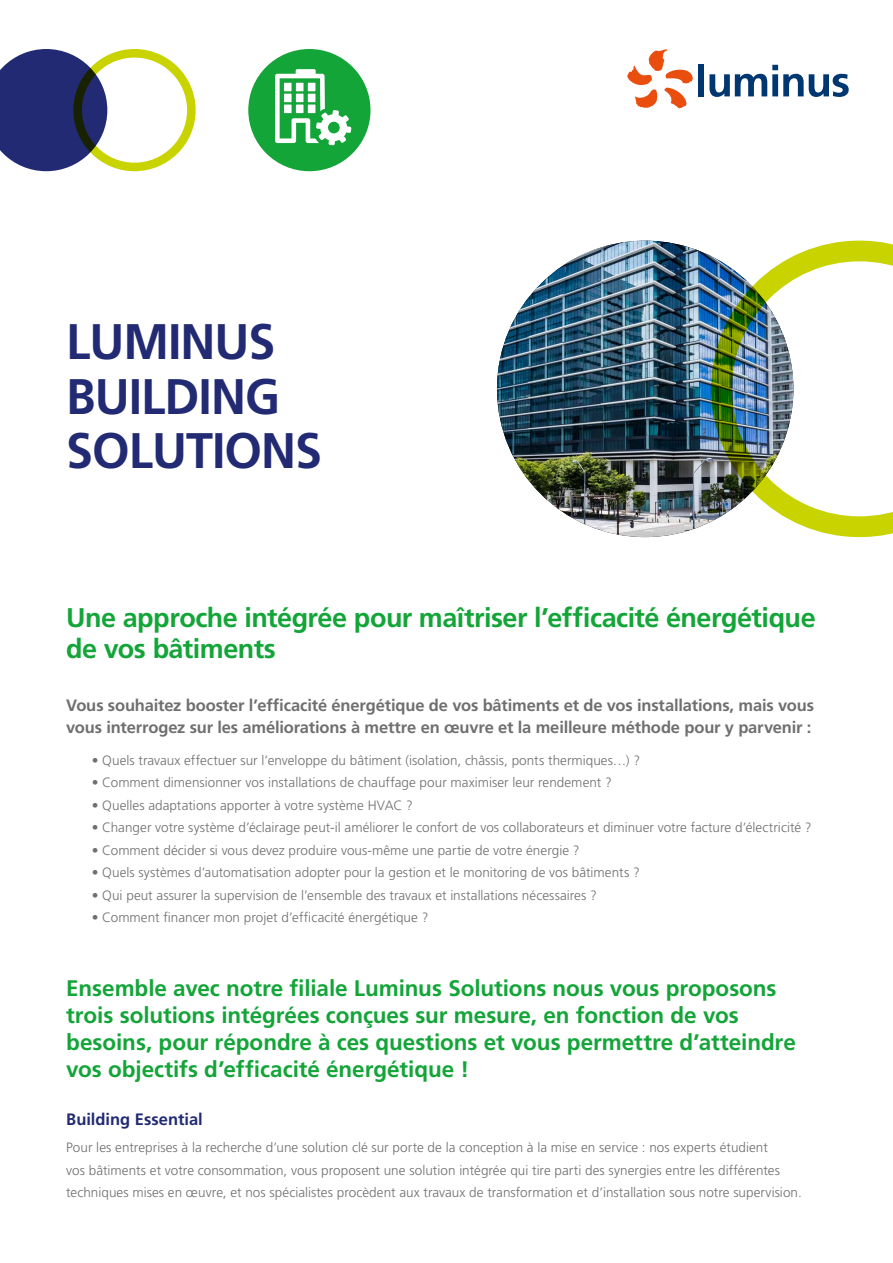
<style>
.page{position:relative;width:893px;height:1263px;background:#fff}
.page>*{position:absolute;margin:0;border:0;box-sizing:border-box;transform-origin:0 0}
.t1{font:700 49.95px/54.4px "Frutiger LT Std";letter-spacing:-.02em;color:#212a72}
.t2{font:700 27px/31.5px "Frutiger LT Std";letter-spacing:-.02em;color:#13a538}
.t3{font:700 22.5px/27px "Frutiger LT Std";letter-spacing:-.005em;color:#13a538}
.t4{font:700 16.5px/22.5px "Frutiger LT Std";letter-spacing:-.01em;color:#706f6f}
.t5{font:700 16.5px "Frutiger LT Std";color:#212a72}
.t6{font:300 13.5px/22.5px "Frutiger LT Std";letter-spacing:.005em;color:#706f6f}
</style>
<div class="page">
<img style="left:497px;top:241px;width:296px;height:296px;border-radius:148px">
<svg style="left:0;top:49px;width:196px;height:122px"></svg>
<img style="left:711px;top:241px;width:182px;height:296px">
<svg style="left:627px;top:49px;width:66px;height:59px"></svg>
<div style="left:699px;top:64px;width:5px;height:32px;background:#003770"></div>
<svg style="left:709px;top:65px;width:140px;height:32px"></svg>
<div style="left:248px;top:49px;width:122px;height:122px;background:#13a538;border-radius:50%"></div>
<svg style="left:275px;top:69px;width:80px;height:77px"></svg>
<h1 class="t1" style="left:66px;top:315px;width:257px">LUMINUS<br>BUILDING<br>SOLUTIONS</h1>
<h2 class="t2" style="left:66px;top:602px;width:751px">Une approche intégrée pour maîtriser l’efficacité énergétique de vos bâtiments</h2>
<p class="t4" style="left:66px;top:694px;width:749px">Vous souhaitez booster l’efficacité énergétique de vos bâtiments et de vos installations, mais vous vous interrogez sur les améliorations à mettre en œuvre et la meilleure méthode pour y parvenir :</p>
<p class="t6" style="left:92px;top:749px;width:550px">• Quels travaux effectuer sur l’enveloppe du bâtiment (isolation, châssis, ponts thermiques…) ?</p>
<p class="t6" style="left:92px;top:771px;width:522px">• Comment dimensionner vos installations de chauffage pour maximiser leur rendement ?</p>
<p class="t6" style="left:92px;top:794px;width:323px">• Quelles adaptations apporter à votre système HVAC ?</p>
<p class="t6" style="left:92px;top:816px;width:721px">• Changer votre système d’éclairage peut-il améliorer le confort de vos collaborateurs et diminuer votre facture d’électricité ?</p>
<p class="t6" style="left:92px;top:839px;width:489px">• Comment décider si vous devez produire vous-même une partie de votre énergie ?</p>
<p class="t6" style="left:92px;top:861px;width:549px">• Quels systèmes d’automatisation adopter pour la gestion et le monitoring de vos bâtiments ?</p>
<p class="t6" style="left:92px;top:884px;width:507px">• Qui peut assurer la supervision de l’ensemble des travaux et installations nécessaires ?</p>
<p class="t6" style="left:92px;top:906px;width:338px">• Comment financer mon projet d’efficacité énergétique ?</p>
<p class="t3" style="left:66px;top:975px;width:731px">Ensemble avec notre filiale Luminus Solutions nous vous proposons trois solutions intégrées conçues sur mesure, en fonction de vos besoins, pour répondre à ces questions et vous permettre d’atteindre vos objectifs d’efficacité énergétique !</p>
<p class="t5" style="left:66px;top:1110px;width:138px">Building Essential</p>
<p class="t6" style="left:66px;top:1136px;width:737px">Pour les entreprises à la recherche d’une solution clé sur porte de la conception à la mise en service : nos experts étudient<br>vos bâtiments et votre consommation, vous proposent une solution intégrée qui tire parti des synergies entre les différentes techniques mises en œuvre, et nos spécialistes procèdent aux travaux de transformation et d’installation sous notre supervision.</p>
</div>
